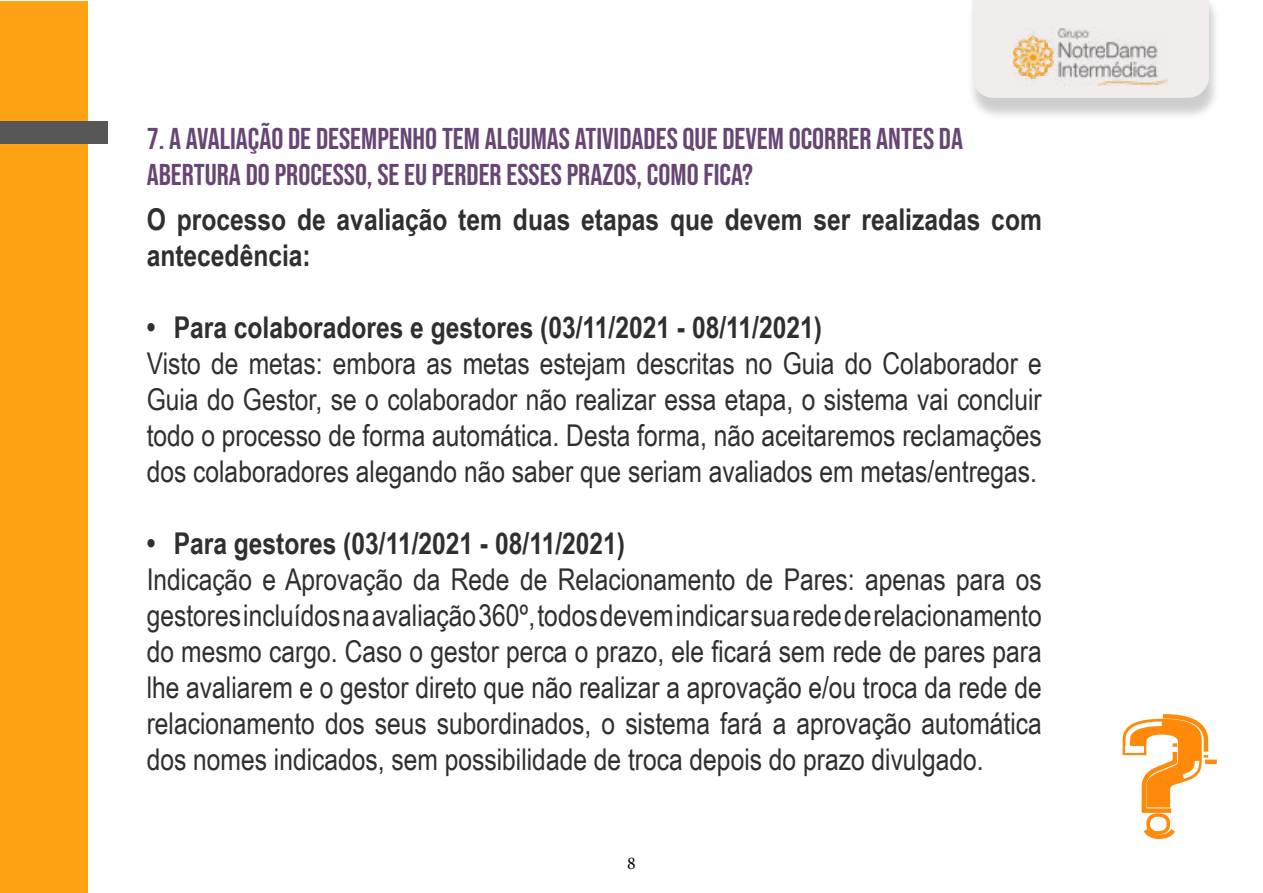
<style>
.page{position:relative;width:1263px;height:893px;background:#fff}
.page>*{position:absolute;margin:0;border:0;box-sizing:border-box;transform-origin:0 0}
.t1{font:30px/36px "Arial Narrow";color:#302f2e;text-align:justify}
.t2{font:700 30px/36px "Arial Narrow";color:#302f2e}
.t3{font:30px/36px "Bebas Neue";color:#674574}
.t4{font:18px "Minion Pro";color:#000}
</style>
<div class="page">
<div style="left:967px;top:0;width:254px;height:120px;background:#000;opacity:.2"></div>
<div style="left:972px;top:0;width:237px;height:98px;background:#f2eded"></div>
<img style="left:1013px;top:28px;width:154px;height:57px">
<div style="left:0;top:1px;width:87px;height:891px;background:#ffa314"></div>
<svg style="left:1123px;top:714px;width:94px;height:125px"></svg>
<div style="left:0;top:122px;width:107px;height:22px;background:#575757"></div>
<p class="t3" style="left:147px;top:120px;width:818px">7. A AVALIAÇÃO DE DESEMPENHO TEM ALGUMAS ATIVIDADES QUE DEVEM OCORRER ANTES DA<br>ABERTURA DO PROCESSO, SE EU PERDER ESSES PRAZOS, COMO FICA?</p>
<p class="t2" style="left:147px;top:200px;width:897px">O processo de avaliação tem duas etapas que devem ser realizadas com antecedência:</p>
<p class="t2" style="left:147px;top:308px;width:677px">• Para colaboradores e gestores (03/11/2021 - 08/11/2021)</p>
<p class="t1" style="left:147px;top:344px;width:897px">Visto de metas: embora as metas estejam descritas no Guia do Colaborador e Guia do Gestor, se o colaborador não realizar essa etapa, o sistema vai concluir todo o processo de forma automática. Desta forma, não aceitaremos reclamações dos colaboradores alegando não saber que seriam avaliados em metas/entregas.</p>
<p class="t2" style="left:147px;top:524px;width:480px">• Para gestores (03/11/2021 - 08/11/2021)</p>
<p class="t1" style="left:147px;top:560px;width:897px">Indicação e Aprovação da Rede de Relacionamento de Pares: apenas para os gestores incluídos na avaliação 360º, todos devem indicar sua rede de relacionamento do mesmo cargo. Caso o gestor perca o prazo, ele ficará sem rede de pares para lhe avaliarem e o gestor direto que não realizar a aprovação e/ou troca da rede de relacionamento dos seus subordinados, o sistema fará a aprovação automática dos nomes indicados, sem possibilidade de troca depois do prazo divulgado.</p>
<p class="t4" style="left:627px;top:851px;width:10px">8</p>
</div>
